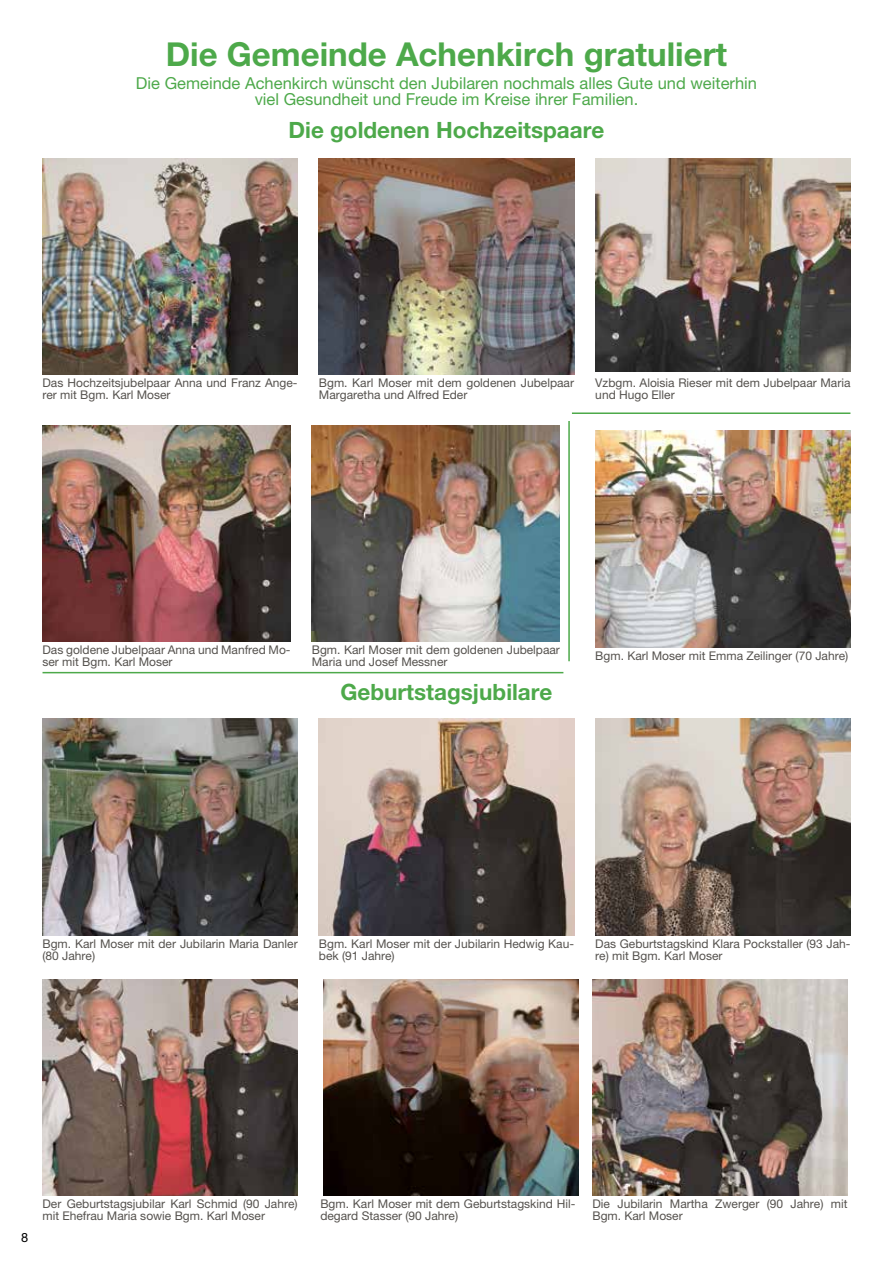
<style>
.page{position:relative;width:893px;height:1263px;background:#fff}
.page>*{position:absolute;margin:0;border:0;box-sizing:border-box;transform-origin:0 0}
.t1{font:700 33px "Helvetica Neue LT Pro";color:#4da94a}
.t2{font:700 22.5px "Helvetica Neue LT Pro";color:#4da94a}
.t3{font:16.5px/16.5px "Helvetica Neue LT Pro";color:#4da94a;text-align:center}
.t4{font:12.75px "Helvetica Neue LT Pro";color:#000}
.t5{font:12px/12px "Helvetica Neue LT Pro";color:#55524e}
</style>
<div class="page">
<img style="left:43px;top:158px;width:255px;height:216px">
<img style="left:595px;top:158px;width:255px;height:214px">
<img style="left:319px;top:158px;width:255px;height:216px">
<img style="left:43px;top:425px;width:248px;height:216px">
<img style="left:312px;top:425px;width:248px;height:216px">
<img style="left:43px;top:719px;width:255px;height:216px">
<img style="left:319px;top:719px;width:255px;height:216px">
<img style="left:595px;top:719px;width:255px;height:216px">
<img style="left:43px;top:979px;width:255px;height:216px">
<img style="left:323px;top:979px;width:255px;height:216px">
<img style="left:592px;top:979px;width:256px;height:216px">
<hr style="left:43px;top:672px;width:520px;height:1px;background:#4da94a">
<hr style="left:568px;top:421px;width:2px;height:240px;background:#4da94a">
<hr style="left:572px;top:412px;width:278px;height:2px;background:#4da94a">
<img style="left:595px;top:431px;width:255px;height:216px">
<h1 class="t1" style="left:166px;top:34px;width:563px">Die Gemeinde Achenkirch gratuliert</h1>
<h3 class="t3" style="left:136px;top:74px;width:623px">Die Gemeinde Achenkirch wünscht den Jubilaren nochmals alles Gute und weiterhin viel Gesundheit und Freude im Kreise ihrer Familien.</h3>
<h2 class="t2" style="left:289px;top:116px;width:317px">Die goldenen Hochzeitspaare</h2>
<p class="t5" style="left:43px;top:377px;width:257px">Das Hochzeitsjubelpaar Anna und Franz Ange&shy;rer mit Bgm. Karl Moser</p>
<p class="t5" style="left:595px;top:377px;width:257px">Vzbgm. Aloisia Rieser mit dem Jubelpaar Maria und Hugo Eller</p>
<p class="t5" style="left:319px;top:377px;width:257px">Bgm. Karl Moser mit dem goldenen Jubelpaar<br>Margaretha und Alfred Eder</p>
<p class="t5" style="left:43px;top:644px;width:250px">Das goldene Jubelpaar Anna und Manfred Mo&shy;ser mit Bgm. Karl Moser</p>
<p class="t5" style="left:312px;top:644px;width:250px">Bgm. Karl Moser mit dem goldenen Jubelpaar<br>Maria und Josef Messner</p>
<h2 class="t2" style="left:340px;top:678px;width:214px">Geburtstagsjubilare</h2>
<p class="t5" style="left:595px;top:649px;width:254px">Bgm. Karl Moser mit Emma Zeilinger (70 Jahre)</p>
<p class="t5" style="left:43px;top:937px;width:257px">Bgm. Karl Moser mit der Jubilarin Maria Danler (80 Jahre)</p>
<p class="t5" style="left:319px;top:937px;width:257px">Bgm. Karl Moser mit der Jubilarin Hedwig Kau&shy;bek (91 Jahre)</p>
<p class="t5" style="left:595px;top:937px;width:257px">Das Geburtstagskind Klara Pockstaller (93 Jah&shy;re) mit Bgm. Karl Moser</p>
<p class="t4" style="left:21px;top:1229px;width:9px">8</p>
<p class="t5" style="left:43px;top:1198px;width:257px">Der Geburtstagsjubilar Karl Schmid (90 Jahre) mit Ehefrau Maria sowie Bgm. Karl Moser</p>
<p class="t5" style="left:320px;top:1198px;width:257px">Bgm. Karl Moser mit dem Geburtstagskind Hil&shy;degard Stasser (90 Jahre)</p>
<p class="t5" style="left:592px;top:1198px;width:257px">Die Jubilarin Martha Zwerger (90 Jahre) mit<br>Bgm. Karl Moser</p>
</div>
